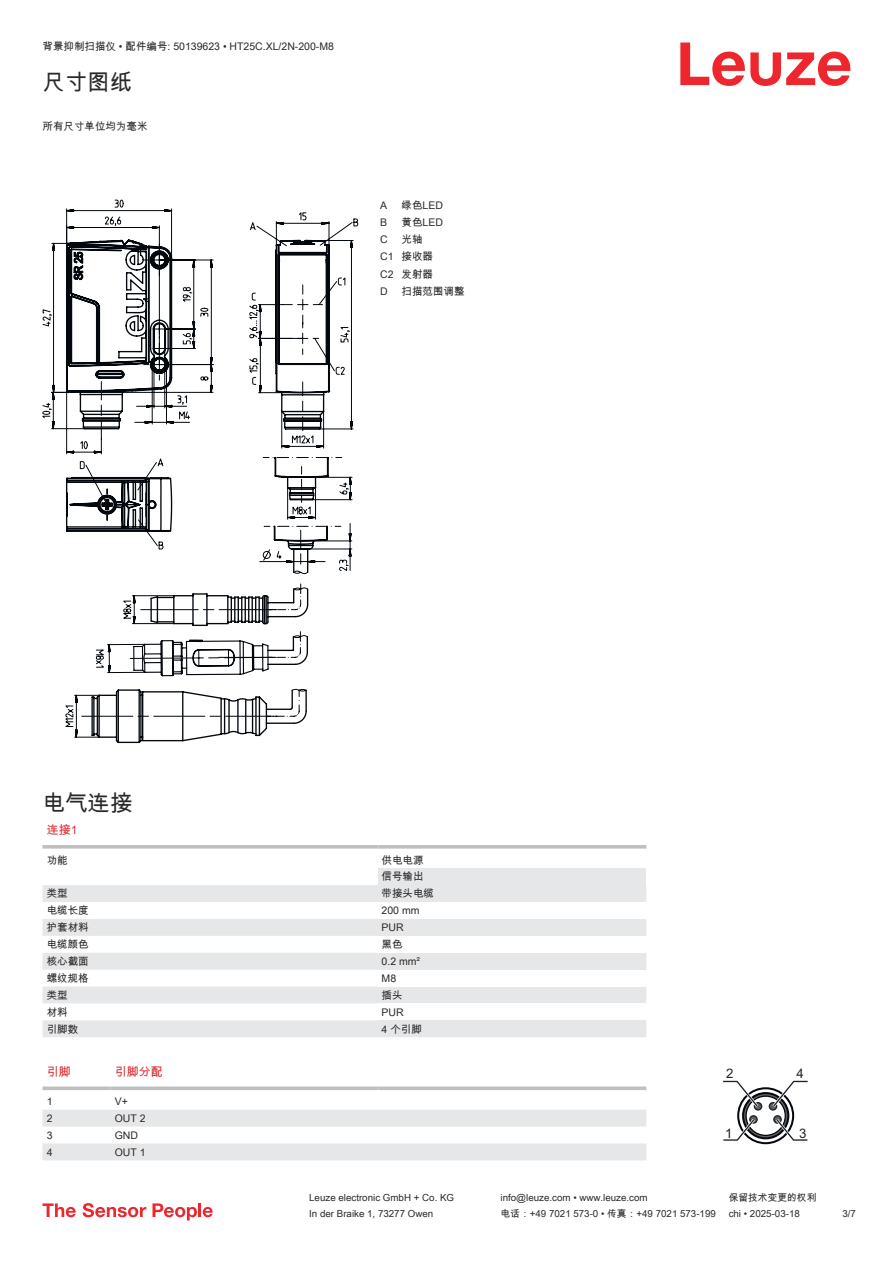
<style>
.page{position:relative;width:893px;height:1263px;background:#fff}
.page>*{position:absolute;margin:0;border:0;box-sizing:border-box;transform-origin:0 0}
.t1{font:22.5px "Arial Unicode MS";color:#2b292a}
.t2{font:13.2px "Arial";color:#1e2328}
.t3{font:12px "Arial Unicode MS";color:#db2a30}
.t4{font:10.5px/17px "Arial Unicode MS";color:#2b292a}
.t5{font:9.75px "Arial Unicode MS";color:#2b292a}
</style>
<div class="page">
<svg style="left:680px;top:43px;width:170px;height:43px"></svg>
<svg style="left:43px;top:885px;width:335px;height:152px;fill:#e6e7e9"></svg>
<svg style="left:43px;top:845px;width:335px;height:4px"></svg>
<svg style="left:378px;top:845px;width:268px;height:4px"></svg>
<div style="left:378px;top:868px;width:268px;height:17px;background:#e6e7e9"></div>
<div style="left:378px;top:885px;width:268px;height:17px;background:#e6e7e9"></div>
<div style="left:378px;top:919px;width:268px;height:17px;background:#e6e7e9"></div>
<div style="left:378px;top:953px;width:268px;height:17px;background:#e6e7e9"></div>
<div style="left:378px;top:986px;width:268px;height:17px;background:#e6e7e9"></div>
<div style="left:378px;top:1020px;width:268px;height:17px;background:#e6e7e9"></div>
<svg style="left:43px;top:1110px;width:603px;height:50px"></svg>
<svg style="left:43px;top:1086px;width:68px;height:4px"></svg>
<svg style="left:111px;top:1086px;width:267px;height:4px"></svg>
<svg style="left:378px;top:1086px;width:268px;height:4px"></svg>
<svg style="left:723px;top:1080px;width:85px;height:64px"></svg>
<svg style="left:43px;top:1203px;width:33px;height:14px"></svg>
<svg style="left:83px;top:1203px;width:63px;height:14px"></svg>
<svg style="left:153px;top:1203px;width:44px;height:17px"></svg>
<hr style="left:198px;top:1203px;width:3px;height:14px;background:#ed272d">
<svg style="left:203px;top:1207px;width:10px;height:10px"></svg>
<svg style="left:43px;top:200px;width:315px;height:538px"></svg>
<svg style="left:133px;top:301px;width:136px;height:443px"></svg>
<svg style="left:95px;top:631px;width:214px;height:46px"></svg>
<p class="t4" style="left:43px;top:38px;width:293px">背景抑制扫描仪 • 配件编号: 50139623 • HT25C.XL/2N-200-M8</p>
<h1 class="t1" style="left:43px;top:66px;width:91px">尺寸图纸</h1>
<p class="t4" style="left:43px;top:118px;width:106px">所有尺寸单位均为毫米</p>
<p class="t4" style="left:380px;top:197px;width:9px">A</p>
<p class="t4" style="left:402px;top:197px;width:43px">绿色LED</p>
<p class="t4" style="left:380px;top:214px;width:9px">B</p>
<p class="t4" style="left:402px;top:214px;width:43px">黄色LED</p>
<p class="t4" style="left:380px;top:231px;width:9px">C</p>
<p class="t4" style="left:380px;top:231px;width:54px;text-indent:21px">光轴<br>C1 接收器<br>C2 发射器<br>D</p>
<p class="t4" style="left:402px;top:282px;width:64px">扫描范围调整</p>
<h1 class="t1" style="left:43px;top:787px;width:91px">电气连接</h1>
<p class="t3" style="left:47px;top:821px;width:32px">连接1</p>
<p class="t4" style="left:47px;top:851px;width:22px">功能</p>
<p class="t4" style="left:382px;top:851px;width:43px">供电电源信号输出</p>
<p class="t4" style="left:47px;top:885px;width:22px">类型</p>
<p class="t4" style="left:382px;top:885px;width:54px">带接头电缆</p>
<p class="t4" style="left:47px;top:902px;width:43px">电缆长度</p>
<p class="t4" style="left:382px;top:902px;width:39px">200 mm</p>
<p class="t4" style="left:47px;top:919px;width:43px">护套材料</p>
<p class="t4" style="left:382px;top:919px;width:24px">PUR</p>
<p class="t4" style="left:47px;top:936px;width:43px">电缆颜色</p>
<p class="t4" style="left:382px;top:936px;width:22px">黑色</p>
<p class="t4" style="left:47px;top:952px;width:43px">核心截面</p>
<p class="t4" style="left:382px;top:952px;width:40px">0.2 mm²</p>
<p class="t4" style="left:47px;top:969px;width:43px">螺纹规格</p>
<p class="t4" style="left:382px;top:969px;width:16px">M8</p>
<p class="t4" style="left:47px;top:986px;width:22px">类型</p>
<p class="t4" style="left:382px;top:986px;width:22px">插头</p>
<p class="t4" style="left:47px;top:1003px;width:22px">材料</p>
<p class="t4" style="left:382px;top:1003px;width:24px">PUR</p>
<p class="t4" style="left:47px;top:1020px;width:33px">引脚数</p>
<p class="t4" style="left:382px;top:1020px;width:42px">4 个引脚</p>
<p class="t3" style="left:47px;top:1063px;width:25px">引脚</p>
<p class="t3" style="left:115px;top:1063px;width:49px">引脚分配</p>
<p class="t4" style="left:47px;top:1092px;width:7px">1</p>
<p class="t4" style="left:115px;top:1092px;width:15px">V+</p>
<p class="t4" style="left:47px;top:1109px;width:7px">2</p>
<p class="t4" style="left:115px;top:1109px;width:32px">OUT 2</p>
<p class="t4" style="left:47px;top:1126px;width:7px">3</p>
<p class="t4" style="left:115px;top:1126px;width:25px">GND</p>
<p class="t4" style="left:47px;top:1143px;width:7px">4</p>
<p class="t4" style="left:115px;top:1143px;width:32px">OUT 1</p>
<p class="t2" style="left:726px;top:1069px;width:9px">2</p>
<p class="t2" style="left:796px;top:1069px;width:9px">4</p>
<p class="t2" style="left:725px;top:1128px;width:9px">1</p>
<p class="t2" style="left:799px;top:1128px;width:9px">3</p>
<p class="t5" style="left:309px;top:1191px;width:146px">Leuze electronic GmbH + Co. KG</p>
<p class="t5" style="left:501px;top:1191px;width:149px">info@leuze.com • www.leuze.com</p>
<p class="t5" style="left:729px;top:1191px;width:89px">保留技术变更的权利</p>
<p class="t5" style="left:309px;top:1206px;width:126px">In der Braike 1, 73277 Owen</p>
<p class="t5" style="left:501px;top:1206px;width:217px">电话：+49 7021 573-0 • 传真：+49 7021 573-199</p>
<p class="t5" style="left:729px;top:1206px;width:73px">chi • 2025-03-18</p>
<p class="t5" style="left:842px;top:1206px;width:15px">3/7</p>
</div>
